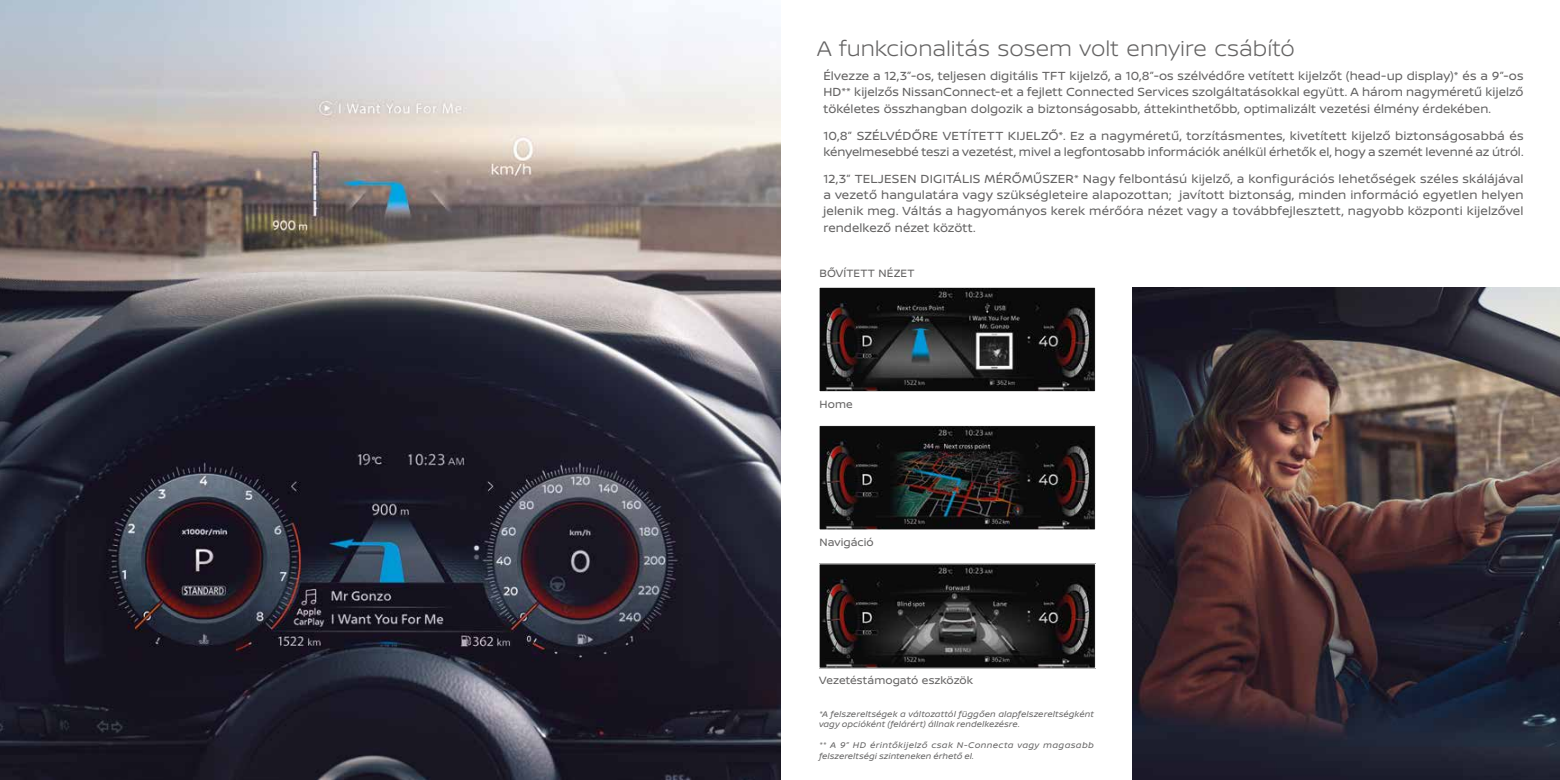
<style>
.page{position:relative;width:1560px;height:780px;background:#fff}
.page>*{position:absolute;margin:0;border:0;box-sizing:border-box;transform-origin:0 0}
.t1{font:300 22.5px "Nissan Brand";color:#646363}
.t2{font:12.5px/16.2px "Nissan Brand";letter-spacing:.005em;color:#646363;text-align:justify}
.t3{font:11.25px "Nissan Brand";letter-spacing:.005em;color:#646363}
.t4{font:italic 8.75px/10.5px "Nissan Brand";letter-spacing:.025em;color:#646363}
</style>
<div class="page">
<img style="left:0;top:0;width:780px;height:780px">
<img style="left:821px;top:289px;width:272px;height:101px">
<div style="left:819px;top:287px;width:276px;height:105px;border:1px solid #fff"></div>
<img style="left:821px;top:565px;width:272px;height:101px">
<img style="left:821px;top:427px;width:272px;height:101px">
<div style="left:819px;top:425px;width:276px;height:105px;border:1px solid #fff"></div>
<img style="left:1132px;top:287px;width:427px;height:493px">
<h1 class="t1" style="left:817px;top:32px;width:479px">A funkcionalitás sosem volt ennyire csábító</h1>
<p class="t2" style="left:823px;top:67px;width:701px">Élvezze a 12,3”-os, teljesen digitális TFT kijelző, a 10,8”-os szélvédőre vetített kijelzőt (head-up display)* és a 9”-os HD** kijelzős NissanConnect-et a fejlett Connected Services szolgáltatásokkal együtt. A három nagyméretű kijelző tökéletes összhangban dolgozik a biztonságosabb, áttekinthetőbb, optimalizált vezetési élmény érdekében.</p>
<p class="t2" style="left:823px;top:127px;width:701px">10,8” SZÉLVÉDŐRE VETÍTETT KIJELZŐ*. Ez a nagyméretű, torzításmentes, kivetített kijelző biztonságosabbá és kényelmesebbé teszi a vezetést, mivel a legfontosabb információk anélkül érhetők el, hogy a szemét levenné az útról.</p>
<p class="t2" style="left:823px;top:170px;width:701px">12,3” TELJESEN DIGITÁLIS MÉRŐMŰSZER* Nagy felbontású kijelző, a konfigurációs lehetőségek széles skálájával a vezető hangulatára vagy szükségleteire alapozottan; javított biztonság, minden információ egyetlen helyen jelenik meg. Váltás a hagyományos kerek mérőóra nézet vagy a továbbfejlesztett, nagyobb központi kijelzővel rendelkező nézet között.</p>
<p class="t3" style="left:819px;top:265px;width:96px">BŐVÍTETT NÉZET</p>
<p class="t3" style="left:819px;top:395px;width:35px">Home</p>
<p class="t3" style="left:819px;top:533px;width:56px">Navigáció</p>
<p class="t3" style="left:819px;top:671px;width:155px">Vezetéstámogató eszközök</p>
<p class="t4" style="left:819px;top:708px;width:276px">*A felszereltségek a változattól függően alapfelszereltségként vagy opcióként (felárért) állnak rendelkezésre.</p>
<p class="t4" style="left:819px;top:739px;width:276px">** A 9” HD érintőkijelző csak N-Connecta vagy magasabb felszereltségi szinteneken érhető el.</p>
</div>
